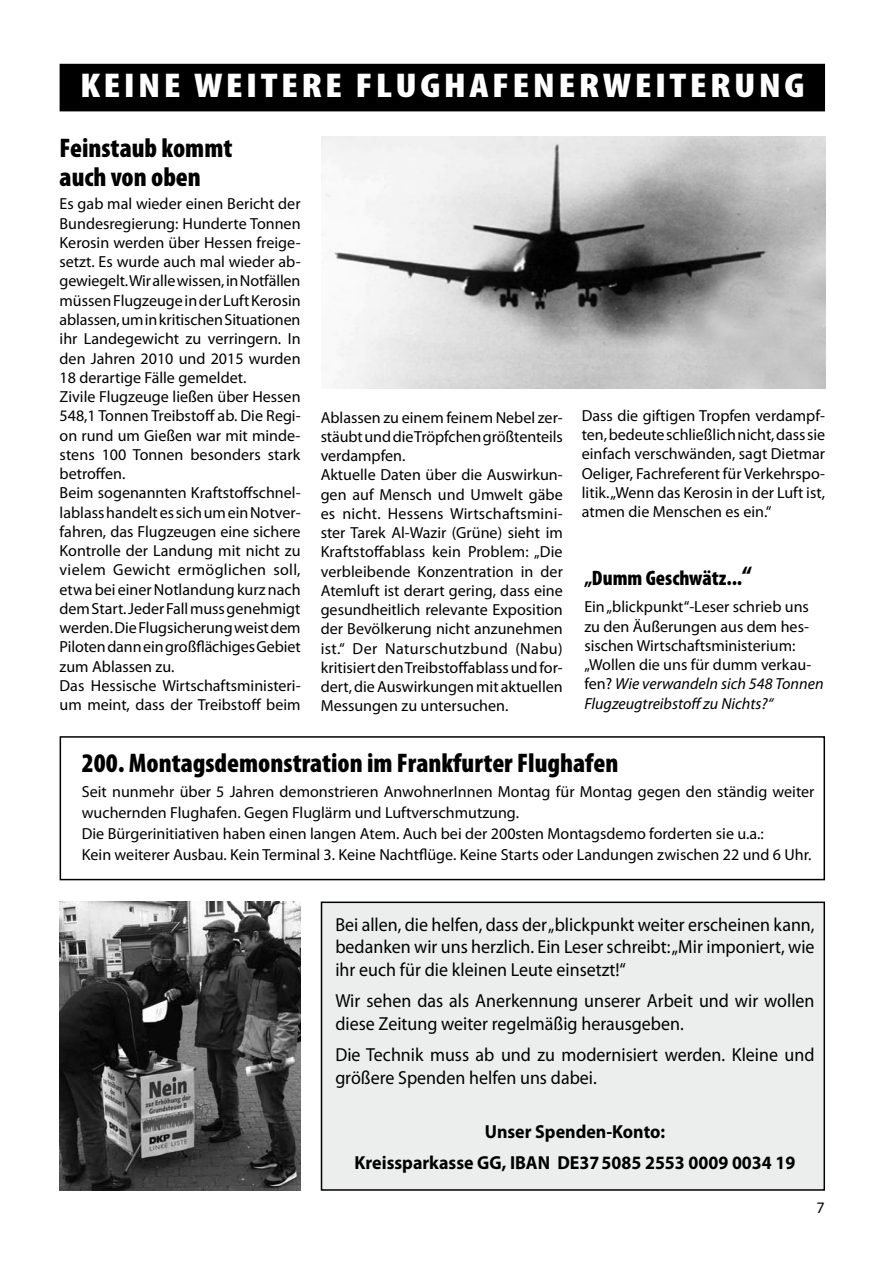
<style>
.page{position:relative;width:893px;height:1263px;background:#fff}
.page>*{position:absolute;margin:0;border:0;box-sizing:border-box;transform-origin:0 0}
.t1{font:900 condensed 34.5px "Myriad Pro";letter-spacing:.08em;color:#fff;scale:1.2 1}
.t2{font:900 condensed 27px/28.7px "Myriad Pro";color:#000}
.t3{font:900 condensed 21px "Myriad Pro";color:#000}
.t4{font:18.9px/22.6px "Myriad Pro";color:#000;scale:.95 1}
.t5{font:700 18.9px/31.2px "Myriad Pro";color:#000;text-align:center;scale:.95 1}
.t6{font:16.05px/19.2px "Myriad Pro";color:#000}
.s1{font-size:27px}
.s2{font-style:italic}
</style>
<div class="page">
<div style="left:60px;top:65px;width:764px;height:46px;background:#000"></div>
<div style="left:60px;top:64px;width:765px;height:47px;border:2px solid #000"></div>
<img style="left:60px;top:901px;width:241px;height:290px">
<div style="left:321px;top:902px;width:503px;height:288px;background:#eceded"></div>
<div style="left:321px;top:901px;width:504px;height:290px;border:2px solid #000"></div>
<div style="left:60px;top:736px;width:765px;height:144px;border:2px solid #000"></div>
<img style="left:322px;top:137px;width:503px;height:251px">
<h1 class="t1" style="left:80px;top:66px;width:603px">Keine weitere Flughafenerweiterung</h1>
<h2 class="t2" style="left:60px;top:134px;width:174px">Feinstaub kommt auch von oben</h2>
<p class="t6" style="left:60px;top:194px;width:243px">Es gab mal wieder einen Bericht der Bundesregierung: Hunderte Tonnen Kerosin werden über Hessen freige&shy;setzt. Es wurde auch mal wieder ab&shy;gewiegelt. Wir alle wissen, in Notfällen müssen Flugzeuge in der Luft Kerosin ablassen, um in kritischen Situationen ihr Landegewicht zu verringern. In den Jahren 2010 und 2015 wurden 18 derartige Fälle gemeldet.<br>Zivile Flugzeuge ließen über Hessen 548,1 Tonnen Treibstoff ab. Die Regi&shy;on rund um Gießen war mit minde&shy;stens 100 Tonnen besonders stark betroffen.<br>Beim sogenannten Kraftstoffschnel&shy;lablass handelt es sich um ein Notver&shy;fahren, das Flugzeugen eine sichere Kontrolle der Landung mit nicht zu vielem Gewicht ermöglichen soll, etwa bei einer Notlandung kurz nach dem Start. Jeder Fall muss genehmigt werden. Die Flugsicherung weist dem Piloten dann ein großflächiges Gebiet zum Ablassen zu.<br>Das Hessische Wirtschaftsministeri&shy;um meint, dass der Treibstoff beim</p>
<p class="t6" style="left:321px;top:407px;width:244px">Ablassen zu einem feinem Nebel zer&shy;stäubt und die Tröpfchen größtenteils verdampfen.<br>Aktuelle Daten über die Auswirkun&shy;gen auf Mensch und Umwelt gäbe es nicht. Hessens Wirtschaftsmini&shy;ster Tarek Al-Wazir (Grüne) sieht im Kraftstoffablass kein Problem: „Die verbleibende Konzentration in der Atemluft ist derart gering, dass eine gesundheitlich relevante Exposition der Bevölkerung nicht anzunehmen ist.“ Der Naturschutzbund (Nabu) kritisiert den Treibstoffablass und for&shy;dert, die Auswirkungen mit aktuellen Messungen zu untersuchen.</p>
<p class="t6" style="left:582px;top:405px;width:245px;text-align:justify">Dass die giftigen Tropfen verdampf&shy;ten, bedeute schließlich nicht, dass sie einfach verschwänden, sagt Dietmar Oeliger, Fachreferent für Verkehrspo&shy;litik. „Wenn das Kerosin in der Luft ist, atmen die Menschen es ein.“</p>
<h3 class="t3" style="left:584px;top:566px;width:169px">„Dumm Geschwätz...<span class="s1">“</span></h3>
<p class="t6" style="left:584px;top:597px;width:241px">Ein „blickpunkt“-Leser schrieb uns zu den Äußerungen aus dem hes&shy;sischen Wirtschaftsministerium: „Wollen die uns für dumm verkau&shy;fen? <span class="s2">Wie verwandeln sich 548 Tonnen Flugzeugtreibstoff zu Nichts?“</span></p>
<h2 class="t2" style="left:82px;top:749px;width:538px">200. Montagsdemonstration im Frankfurter Flughafen</h2>
<p class="t6" style="left:82px;top:781px;width:734px;line-height:21px">Seit nunmehr über 5 Jahren demonstrieren AnwohnerInnen Montag für Montag gegen den ständig weiter wuchernden Flughafen. Gegen Fluglärm und Luftverschmutzung.<br>Die Bürgerinitiativen haben einen langen Atem. Auch bei der 200sten Montagsdemo forderten sie u.a.:<br>Kein weiterer Ausbau. Kein Terminal 3. Keine Nachtflüge. Keine Starts oder Landungen zwischen 22 und 6 Uhr.</p>
<p class="t4" style="left:335px;top:913px;width:506px;text-align:justify">Bei allen, die helfen, dass der „blickpunkt weiter erscheinen kann, bedanken wir uns herzlich. Ein Leser schreibt: „Mir imponiert, wie ihr euch für die kleinen Leute einsetzt!“</p>
<p class="t4" style="left:335px;top:989px;width:506px">Wir sehen das als Anerkennung unserer Arbeit und wir wollen diese Zeitung weiter regelmäßig herausgeben.</p>
<p class="t4" style="left:335px;top:1043px;width:506px">Die Technik muss ab und zu modernisiert werden. Kleine und größere Spenden helfen uns dabei.</p>
<p class="t5" style="left:355px;top:1115px;width:466px">Unser Spenden-Konto:<br>Kreissparkasse GG, IBAN DE37 5085 2553 0009 0034 19</p>
<p class="t6" style="left:816px;top:1197px;width:10px">7</p>
</div>
